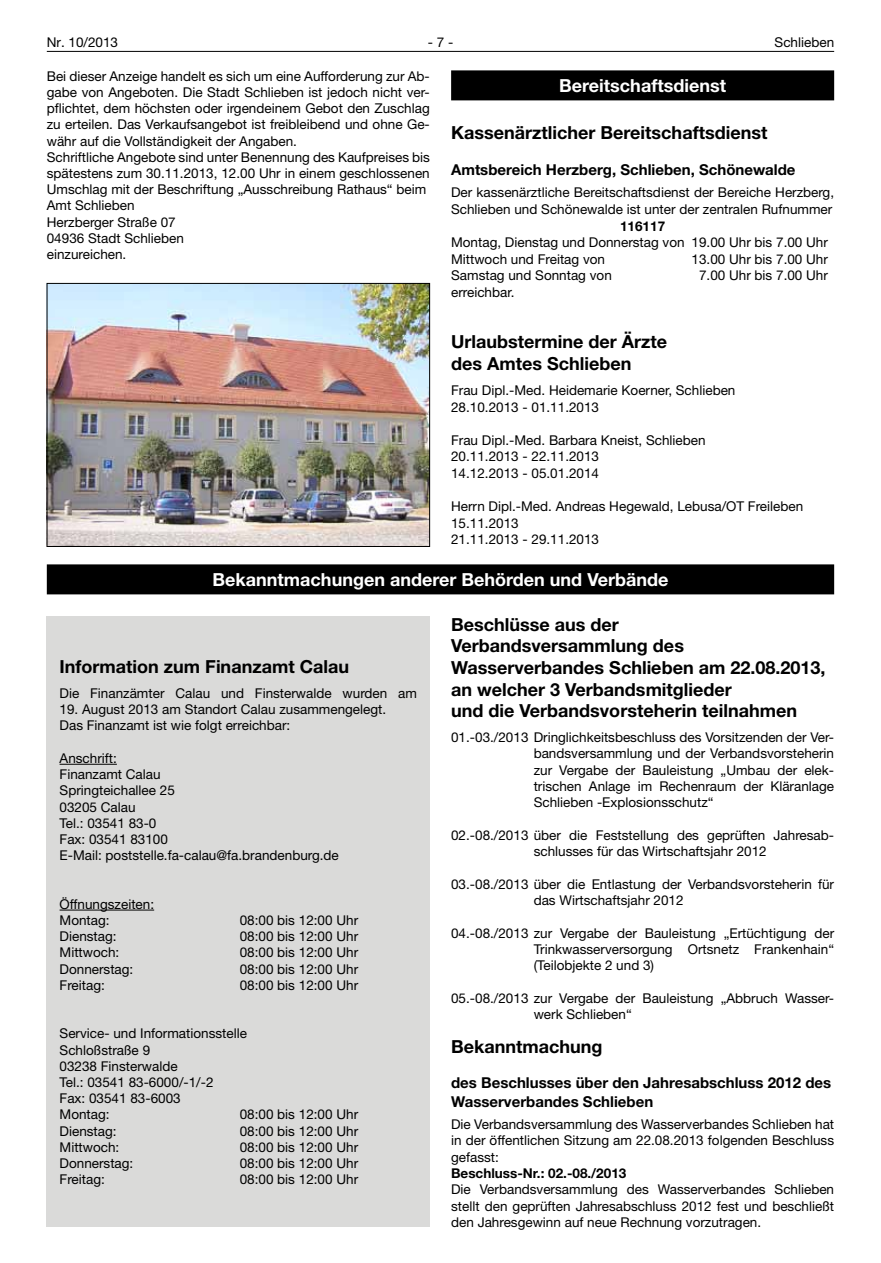
<style>
.page{position:relative;width:881px;height:1263px;background:#fff}
.page>*{position:absolute;margin:0;border:0;box-sizing:border-box;transform-origin:0 0}
.t1{font:700 18px/21.6px "Helvetica Neue LT";color:#000}
.t2{font:700 18px "Helvetica Neue LT";color:#fff}
.t3{font:700 15px/18.1px "Helvetica Neue LT";color:#000}
.t4{font:13.5px/16.2px "Helvetica Neue LT";color:#000}
.t5{font:700 13.5px "Helvetica Neue LT";color:#000}
</style>
<div class="page">
<hr style="left:47px;top:51px;width:786px;height:1px;background:#000">
<img style="left:49px;top:285px;width:378px;height:260px">
<div style="left:47px;top:283px;width:382px;height:264px;border:1px solid #000"></div>
<div style="left:451px;top:70px;width:382px;height:30px;background:#000"></div>
<div style="left:47px;top:564px;width:786px;height:30px;background:#000"></div>
<div style="left:47px;top:617px;width:382px;height:610px;background:#dadad9"></div>
<hr style="left:60px;top:764px;width:57px;height:1px;background:#000">
<hr style="left:60px;top:910px;width:94px;height:1px;background:#000">
<p class="t4" style="left:47px;top:34px;width:73px">Nr. 10/2013</p>
<p class="t4" style="left:427px;top:34px;width:27px">- 7 -</p>
<p class="t4" style="left:774px;top:34px;width:61px">Schlieben</p>
<p class="t4" style="left:47px;top:68px;width:384px">Bei dieser Anzeige handelt es sich um eine Aufforderung zur Ab&shy;gabe von Angeboten. Die Stadt Schlieben ist jedoch nicht ver&shy;pflichtet, dem höchsten oder irgendeinem Gebot den Zuschlag zu erteilen. Das Verkaufsangebot ist freibleibend und ohne Ge&shy;währ auf die Vollständigkeit der Angaben.<br>Schriftliche Angebote sind unter Benennung des Kaufpreises bis spätestens zum 30.11.2013, 12.00 Uhr in einem geschlossenen Umschlag mit der Beschriftung „Ausschreibung Rathaus“ beim Amt Schlieben<br>Herzberger Straße 07<br>04936 Stadt Schlieben<br>einzureichen.</p>
<h1 class="t2" style="left:559px;top:74px;width:168px">Bereitschaftsdienst</h1>
<h1 class="t1" style="left:451px;top:122px;width:317px">Kassenärztlicher Bereitschaftsdienst</h1>
<p class="t3" style="left:451px;top:160px;width:346px">Amtsbereich Herzberg, Schlieben, Schönewalde</p>
<p class="t4" style="left:451px;top:184px;width:384px">Der kassenärztliche Bereitschaftsdienst der Bereiche Herzberg,<br>Schlieben und Schönewalde ist unter der zentralen Rufnummer</p>
<p class="t5" style="left:620px;top:217px;width:47px">116117</p>
<p class="t4" style="left:451px;top:234px;width:378px">Montag, Dienstag und Donnerstag von 19.00 Uhr bis 7.00 Uhr<br>Mittwoch und Freitag von</p>
<p class="t4" style="left:691px;top:251px;width:138px">13.00 Uhr bis 7.00 Uhr</p>
<p class="t4" style="left:451px;top:267px;width:162px">Samstag und Sonntag von</p>
<p class="t4" style="left:698px;top:267px;width:130px">7.00 Uhr bis 7.00 Uhr</p>
<p class="t4" style="left:451px;top:284px;width:65px">erreichbar.</p>
<h1 class="t1" style="left:451px;top:330px;width:217px">Urlaubstermine der Ärzte des Amtes Schlieben</h1>
<p class="t4" style="left:451px;top:382px;width:286px">Frau Dipl.-Med. Heidemarie Koerner, Schlieben<br>28.10.2013 - 01.11.2013</p>
<p class="t4" style="left:451px;top:432px;width:256px">Frau Dipl.-Med. Barbara Kneist, Schlieben<br>20.11.2013 - 22.11.2013<br>14.12.2013 - 05.01.2014</p>
<p class="t4" style="left:451px;top:498px;width:353px">Herrn Dipl.-Med. Andreas Hegewald, Lebusa/OT Freileben<br>15.11.2013<br>21.11.2013 - 29.11.2013</p>
<h1 class="t2" style="left:212px;top:568px;width:457px">Bekanntmachungen anderer Behörden und Verbände</h1>
<h1 class="t1" style="left:60px;top:656px;width:291px">Information zum Finanzamt Calau</h1>
<p class="t4" style="left:60px;top:685px;width:359px">Die Finanzämter Calau und Finsterwalde wurden am</p>
<p class="t4" style="left:60px;top:701px;width:328px">19. August 2013 am Standort Calau zusammengelegt.<br>Das Finanzamt ist wie folgt erreichbar:</p>
<p class="t4" style="left:60px;top:750px;width:280px">Anschrift:<br>Finanzamt Calau<br>Springteichallee 25<br>03205 Calau<br>Tel.: 03541 83-0<br>Fax: 03541 83100<br>E-Mail: poststelle.fa-calau@fa.brandenburg.de</p>
<p class="t4" style="left:60px;top:896px;width:96px">Öffnungszeiten:<br>Montag:</p>
<p class="t4" style="left:240px;top:912px;width:120px">08:00 bis 12:00 Uhr</p>
<p class="t4" style="left:60px;top:928px;width:59px">Dienstag:</p>
<p class="t4" style="left:240px;top:928px;width:120px">08:00 bis 12:00 Uhr</p>
<p class="t4" style="left:60px;top:944px;width:61px">Mittwoch:</p>
<p class="t4" style="left:240px;top:944px;width:120px">08:00 bis 12:00 Uhr</p>
<p class="t4" style="left:60px;top:960px;width:75px">Donnerstag:</p>
<p class="t4" style="left:240px;top:960px;width:120px">08:00 bis 12:00 Uhr</p>
<p class="t4" style="left:60px;top:977px;width:47px">Freitag:</p>
<p class="t4" style="left:240px;top:977px;width:120px">08:00 bis 12:00 Uhr</p>
<p class="t4" style="left:60px;top:1025px;width:189px">Service- und Informationsstelle<br>Schloßstraße 9<br>03238 Finsterwalde<br>Tel.: 03541 83-6000/-1/-2<br>Fax: 03541 83-6003<br>Montag:</p>
<p class="t4" style="left:240px;top:1106px;width:120px">08:00 bis 12:00 Uhr</p>
<p class="t4" style="left:60px;top:1122px;width:59px">Dienstag:</p>
<p class="t4" style="left:240px;top:1122px;width:120px">08:00 bis 12:00 Uhr</p>
<p class="t4" style="left:60px;top:1139px;width:61px">Mittwoch:</p>
<p class="t4" style="left:240px;top:1139px;width:120px">08:00 bis 12:00 Uhr</p>
<p class="t4" style="left:60px;top:1155px;width:75px">Donnerstag:</p>
<p class="t4" style="left:240px;top:1155px;width:120px">08:00 bis 12:00 Uhr</p>
<p class="t4" style="left:60px;top:1171px;width:47px">Freitag:</p>
<p class="t4" style="left:240px;top:1171px;width:120px">08:00 bis 12:00 Uhr</p>
<h1 class="t1" style="left:451px;top:613px;width:376px">Beschlüsse aus der<br>Verbandsversammlung des<br>Wasserverbandes Schlieben am 22.08.2013, an welcher 3 Verbandsmitglieder<br>und die Verbandsvorsteherin teilnahmen</h1>
<p class="t4" style="left:533px;top:729px;width:302px;text-align:justify;text-indent:-82px">01.-03./2013 Dringlichkeitsbeschluss des Vorsitzenden der Ver&shy;bandsversammlung und der Verbandsvorsteherin zur Vergabe der Bauleistung „Umbau der elek&shy;trischen Anlage im Rechenraum der Kläranlage Schlieben -Explosionsschutz“</p>
<p class="t4" style="left:533px;top:827px;width:302px;text-indent:-82px">02.-08./2013 über die Feststellung des geprüften Jahresab&shy;schlusses für das Wirtschaftsjahr 2012</p>
<p class="t4" style="left:533px;top:875px;width:302px;text-indent:-82px">03.-08./2013 über die Entlastung der Verbandsvorsteherin für das Wirtschaftsjahr 2012</p>
<p class="t4" style="left:533px;top:924px;width:302px;text-align:justify;text-indent:-82px">04.-08./2013 zur Vergabe der Bauleistung „Ertüchtigung der Trinkwasserversorgung Ortsnetz Frankenhain“ (Teilobjekte 2 und 3)</p>
<p class="t4" style="left:533px;top:989px;width:302px;text-indent:-82px">05.-08./2013 zur Vergabe der Bauleistung „Abbruch Wasser&shy;werk Schlieben“</p>
<h1 class="t1" style="left:451px;top:1036px;width:153px">Bekanntmachung</h1>
<p class="t3" style="left:451px;top:1074px;width:381px">des Beschlusses über den Jahresabschluss 2012 des<br>Wasserverbandes Schlieben</p>
<p class="t4" style="left:451px;top:1116px;width:384px;text-align:justify">Die Verbandsversammlung des Wasserverbandes Schlieben hat in der öffentlichen Sitzung am 22.08.2013 folgenden Beschluss gefasst:</p>
<p class="t5" style="left:451px;top:1165px;width:177px">Beschluss-Nr.: 02.-08./2013</p>
<p class="t4" style="left:451px;top:1181px;width:384px;text-align:justify">Die Verbandsversammlung des Wasserverbandes Schlieben stellt den geprüften Jahresabschluss 2012 fest und beschließt den Jahresgewinn auf neue Rechnung vorzutragen.</p>
</div>
